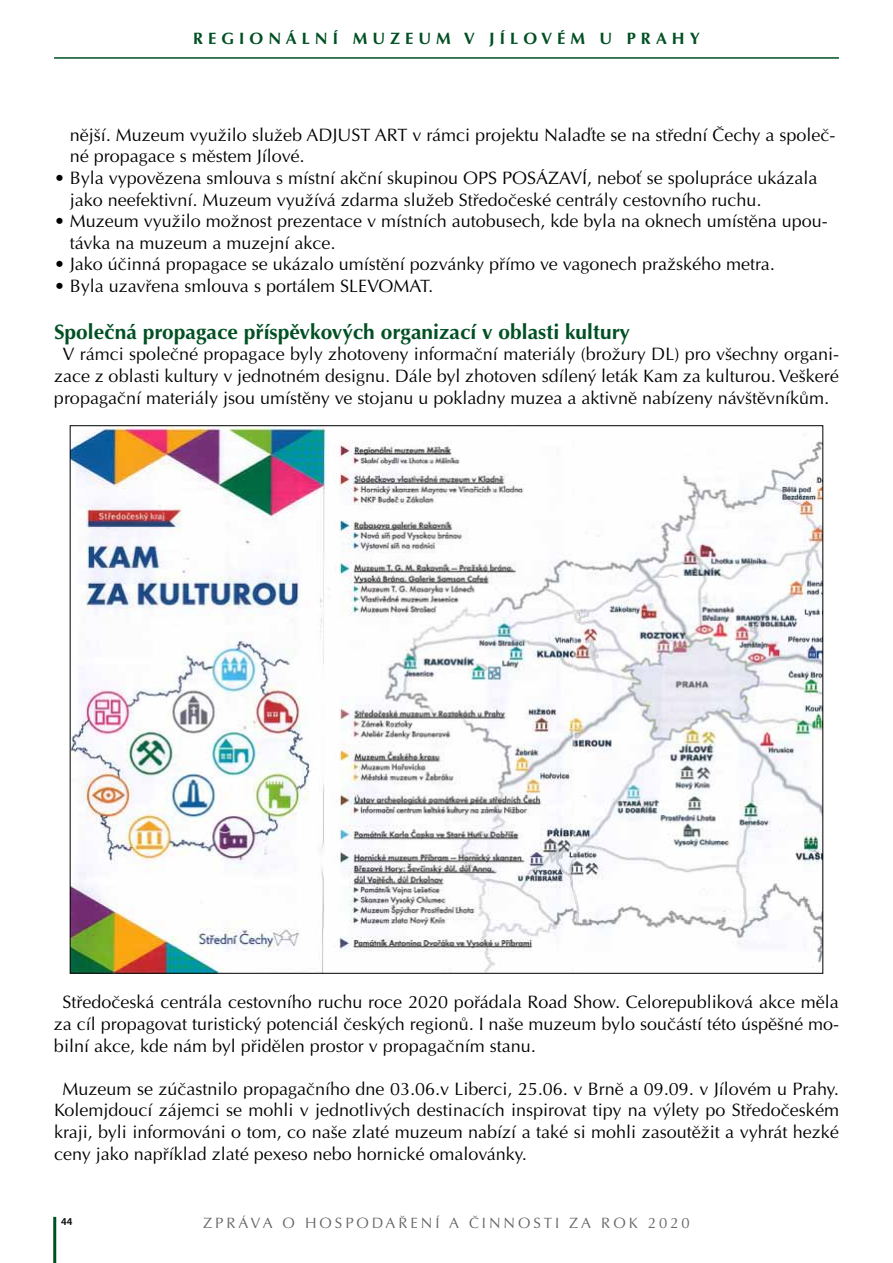
<style>
.page{position:relative;width:893px;height:1263px;background:#fff}
.page>*{position:absolute;margin:0;border:0;box-sizing:border-box;transform-origin:0 0}
.t1{font:700 21px "Optima CE";color:#005023}
.t2{font:18px/21.6px "Optima CE";color:#000}
.t3{font:700 16.5px "Optima CE";color:#005023}
.t4{font:15px "Optima CE";letter-spacing:.2em;color:#646567}
.t5{font:600 10.5px "Myriad Pro";color:#000}
</style>
<div class="page">
<hr style="left:53px;top:1217px;width:3px;height:46px;background:#005023">
<hr style="left:54px;top:57px;width:785px;height:2px;background:#005023">
<img style="left:72px;top:427px;width:749px;height:545px">
<p class="t3" style="left:193px;top:29px;width:31px">R EGIONÁLNÍ</p>
<p class="t3" style="left:353px;top:29px;width:18px">MUZEUM</p>
<p class="t3" style="left:464px;top:29px;width:51px">V J ÍLOVÉM</p>
<p class="t3" style="left:599px;top:29px;width:72px">U PRAHY</p>
<p class="t2" style="left:70px;top:124px;width:767px">nější. Muzeum využilo služeb ADJUST ART v rámci projektu Nalaďte se na střední Čechy a společ&shy;né propagace s městem Jílové.</p>
<p class="t2" style="left:70px;top:167px;width:749px;text-indent:-16px">• Byla vypovězena smlouva s místní akční skupinou OPS POSÁZAVÍ, neboť se spolupráce ukázala jako neefektivní. Muzeum využívá zdarma služeb Středočeské centrály cestovního ruchu.</p>
<p class="t2" style="left:70px;top:210px;width:759px;text-indent:-16px">• Muzeum využilo možnost prezentace v místních autobusech, kde byla na oknech umístěna upou&shy;távka na muzeum a muzejní akce.</p>
<p class="t2" style="left:54px;top:254px;width:722px">• Jako účinná propagace se ukázalo umístění pozvánky přímo ve vagonech pražského metra.</p>
<p class="t2" style="left:54px;top:275px;width:381px">• Byla uzavřena smlouva s portálem SLEVOMAT.</p>
<p class="t1" style="left:54px;top:319px;width:577px">Společná propagace příspěvkových organizací v oblasti kultury</p>
<p class="t2" style="left:54px;top:344px;width:786px;text-align:center">V rámci společné propagace byly zhotoveny informační materiály (brožury DL) pro všechny organi&shy;zace z oblasti kultury v jednotném designu. Dále byl zhotoven sdílený leták Kam za kulturou. Veškeré propagační materiály jsou umístěny ve stojanu u pokladny muzea a aktivně nabízeny návštěvníkům.</p>
<p class="t2" style="left:54px;top:992px;width:786px;text-align:justify;text-indent:8px">Středočeská centrála cestovního ruchu roce 2020 pořádala Road Show. Celorepubliková akce měla za cíl propagovat turistický potenciál českých regionů. I naše muzeum bylo součástí této úspěšné mo&shy;bilní akce, kde nám byl přidělen prostor v propagačním stanu.</p>
<p class="t2" style="left:54px;top:1078px;width:786px;text-align:justify;text-indent:8px">Muzeum se zúčastnilo propagačního dne 03.06.v Liberci, 25.06. v Brně a 09.09. v Jílovém u Prahy.<br>Kolemjdoucí zájemci se mohli v jednotlivých destinacích inspirovat tipy na výlety po Středočeském kraji, byli informováni o tom, co naše zlaté muzeum nabízí a také si mohli zasoutěžit a vyhrát hezké ceny jako například zlaté pexeso nebo hornické omalovánky.</p>
<p class="t5" style="left:61px;top:1214px;width:13px">44</p>
<p class="t4" style="left:203px;top:1214px;width:488px">ZPRÁVA O HOSPODAŘENÍ A ČINNOSTI ZA ROK 2020</p>
</div>
